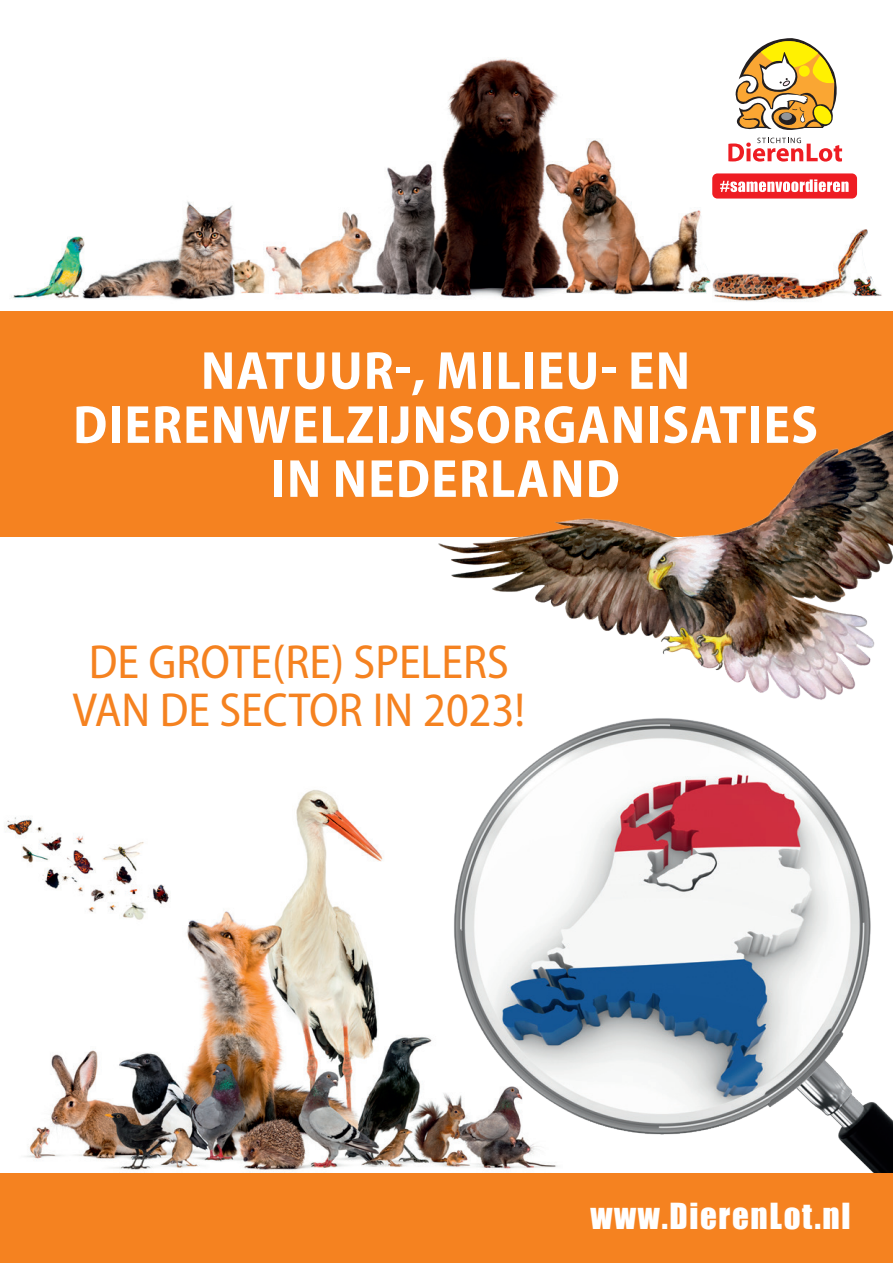
<style>
.page{position:relative;width:893px;height:1263px;background:#fff}
.page>*{position:absolute;margin:0;border:0;box-sizing:border-box;transform-origin:0 0}
.t1{font:700 semi-condensed 54px/54px "Myriad Pro";letter-spacing:.02em;color:#fff;text-align:center}
.t2{font:semi-condensed 48px/48px "Myriad Pro";color:#f58220;text-align:center}
.t3{font:33px "Impact";letter-spacing:.05em;color:#fff}
</style>
<div class="page">
<img style="left:11px;top:58px;width:700px;height:242px">
<img style="left:712px;top:229px;width:170px;height:73px">
<div style="left:0;top:311px;width:893px;height:226px;background:#f58220"></div>
<img style="left:0;top:790px;width:415px;height:384px">
<img style="left:415px;top:775px;width:478px;height:399px">
<div style="left:0;top:1174px;width:893px;height:89px;background:#f58220"></div>
<img style="left:438px;top:430px;width:455px;height:345px">
<div style="left:712px;top:173px;width:145px;height:26px;background:#ee1d23;border-radius:5px"></div>
<svg style="left:728px;top:38px;width:114px;height:124px"></svg>
<svg style="left:720px;top:179px;width:129px;height:13px"></svg>
<p class="t1" style="left:73px;top:344px;width:746px">NATUUR-, MILIEU- EN<br>DIERENWELZIJNSORGANISATIES<br>IN NEDERLAND</p>
<p class="t2" style="left:72px;top:639px;width:454px">DE GROTE(RE) SPELERS<br>VAN DE SECTOR IN 2023!</p>
<p class="t3" style="left:590px;top:1190px;width:262px">www.DierenLot.nl</p>
</div>
